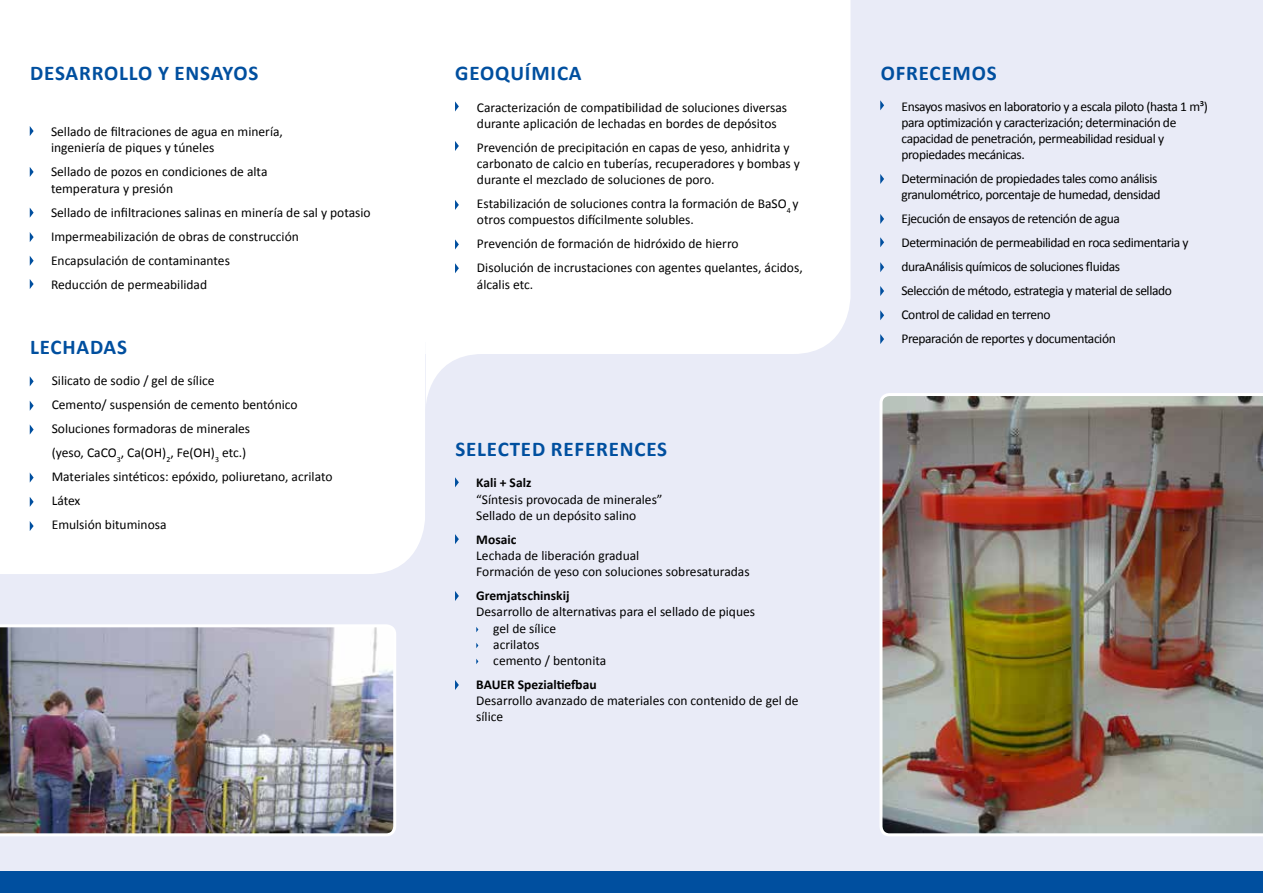
<style>
.page{position:relative;width:1263px;height:893px;background:#fff}
.page>*{position:absolute;margin:0;border:0;box-sizing:border-box;transform-origin:0 0}
.t1{font:700 21px "Calibri";letter-spacing:.04em;color:#004f9f}
.t2{font:13.5px/16.2px "Calibri";color:#000}
.t3{font:13.5px/24px "Calibri";letter-spacing:-.03em;color:#000}
.t4{font:700 13.5px "Calibri";color:#000}
</style>
<div class="page">
<div style="left:768px;top:0;width:495px;height:881px;background:#e9ebf7"></div>
<div style="left:0;top:342px;width:425px;height:550px;background:#e9ebf7"></div>
<div style="left:0;top:126px;width:425px;height:448px;background:#fff"></div>
<svg style="left:455px;top:0;width:395px;height:354px"></svg>
<div style="left:425px;top:354px;width:425px;height:518px;background:#e9ebf7"></div>
<div style="left:0;top:872px;width:1263px;height:21px;background:#004f9f"></div>
<svg style="left:30px;top:126px;width:4px;height:10px"></svg>
<svg style="left:30px;top:167px;width:4px;height:10px"></svg>
<svg style="left:30px;top:208px;width:4px;height:10px"></svg>
<svg style="left:30px;top:232px;width:4px;height:10px"></svg>
<svg style="left:30px;top:256px;width:4px;height:10px"></svg>
<svg style="left:30px;top:279px;width:4px;height:10px"></svg>
<svg style="left:30px;top:376px;width:4px;height:10px"></svg>
<svg style="left:455px;top:101px;width:4px;height:10px"></svg>
<svg style="left:455px;top:141px;width:4px;height:10px"></svg>
<svg style="left:455px;top:200px;width:4px;height:10px"></svg>
<svg style="left:455px;top:239px;width:4px;height:10px"></svg>
<svg style="left:455px;top:263px;width:4px;height:10px"></svg>
<svg style="left:30px;top:401px;width:4px;height:10px"></svg>
<svg style="left:30px;top:424px;width:4px;height:11px"></svg>
<svg style="left:30px;top:473px;width:4px;height:10px"></svg>
<svg style="left:30px;top:497px;width:4px;height:10px"></svg>
<svg style="left:30px;top:521px;width:4px;height:10px"></svg>
<svg style="left:880px;top:100px;width:4px;height:10px"></svg>
<svg style="left:880px;top:174px;width:4px;height:10px"></svg>
<svg style="left:880px;top:214px;width:4px;height:10px"></svg>
<svg style="left:880px;top:237px;width:4px;height:10px"></svg>
<svg style="left:880px;top:262px;width:4px;height:10px"></svg>
<svg style="left:880px;top:286px;width:4px;height:10px"></svg>
<svg style="left:880px;top:310px;width:4px;height:10px"></svg>
<svg style="left:880px;top:334px;width:4px;height:10px"></svg>
<img style="left:0;top:624px;width:396px;height:212px">
<img style="left:880px;top:393px;width:383px;height:443px">
<svg style="left:455px;top:477px;width:4px;height:10px"></svg>
<svg style="left:455px;top:534px;width:4px;height:10px"></svg>
<svg style="left:455px;top:591px;width:4px;height:10px"></svg>
<svg style="left:455px;top:680px;width:4px;height:10px"></svg>
<h1 class="t1" style="left:30px;top:60px;width:230px">DESARROLLO Y ENSAYOS</h1>
<p class="t2" style="left:51px;top:123px;width:233px">Sellado de filtraciones de agua en minería, ingeniería de piques y túneles</p>
<p class="t2" style="left:51px;top:163px;width:218px">Sellado de pozos en condiciones de alta temperatura y presión</p>
<p class="t2" style="left:51px;top:199px;width:321px;line-height:24px">Sellado de infiltraciones salinas en minería de sal y potasio Impermeabilización de obras de construcción Encapsulación de contaminantes<br>Reducción de permeabilidad</p>
<h1 class="t1" style="left:30px;top:334px;width:99px">LECHADAS</h1>
<p class="t2" style="left:52px;top:368px;width:282px;line-height:24px">Silicato de sodio / gel de sílice<br>Cemento/ suspensión de cemento bentónico Soluciones formadoras de minerales<br>(yeso, CaCO<sub>3</sub>, Ca(OH)<sub>2</sub>, Fe(OH)<sub>3</sub> etc.)<br>Materiales sintéticos: epóxido, poliuretano, acrilato Látex<br>Emulsión bituminosa</p>
<h1 class="t1" style="left:455px;top:60px;width:128px">GEOQUÍMICA</h1>
<p class="t2" style="left:477px;top:98px;width:312px">Caracterización de compatibilidad de soluciones diversas durante aplicación de lechadas en bordes de depósitos</p>
<p class="t2" style="left:477px;top:139px;width:324px">Prevención de precipitación en capas de yeso, anhidrita y carbonato de calcio en tuberías, recuperadores y bombas y durante el mezclado de soluciones de poro.</p>
<p class="t2" style="left:477px;top:195px;width:323px">Estabilización de soluciones contra la formación de BaSO<sub>4</sub> y otros compuestos difícilmente solubles.</p>
<p class="t2" style="left:477px;top:231px;width:327px;line-height:24px">Prevención de formación de hidróxido de hierro<br>Disolución de incrustaciones con agentes quelantes, ácidos,</p>
<p class="t2" style="left:477px;top:275px;width:58px">álcalis etc.</p>
<h1 class="t1" style="left:455px;top:436px;width:213px">SELECTED REFERENCES</h1>
<p class="t4" style="left:476px;top:475px;width:57px">Kali + Salz</p>
<p class="t2" style="left:476px;top:490px;width:188px">“Síntesis provocada de minerales”<br>Sellado de un depósito salino</p>
<p class="t4" style="left:476px;top:531px;width:42px">Mosaic</p>
<p class="t2" style="left:476px;top:547px;width:275px">Lechada de liberación gradual<br>Formación de yeso con soluciones sobresaturadas</p>
<p class="t4" style="left:476px;top:587px;width:95px">Gremjatschinskij</p>
<p class="t2" style="left:493px;top:603px;width:263px;text-indent:-17px">Desarrollo de alternativas para el sellado de piques gel de sílice<br>acrilatos<br>cemento / bentonita</p>
<p class="t4" style="left:476px;top:676px;width:122px">BAUER Spezialtiefbau</p>
<p class="t2" style="left:476px;top:692px;width:324px">Desarrollo avanzado de materiales con contenido de gel de sílice</p>
<h1 class="t1" style="left:881px;top:60px;width:117px">OFRECEMOS</h1>
<p class="t3" style="left:901px;top:97px;width:308px;line-height:16.2px">Ensayos masivos en laboratorio y a escala piloto (hasta 1 m³) para optimización y caracterización; determinación de capacidad de penetración, permeabilidad residual y propiedades mecánicas.</p>
<p class="t3" style="left:901px;top:170px;width:261px;line-height:16.2px">Determinación de propiedades tales como análisis granulométrico, porcentaje de humedad, densidad</p>
<p class="t3" style="left:901px;top:206px;width:289px">Ejecución de ensayos de retención de agua Determinación de permeabilidad en roca sedimentaria y duraAnálisis químicos de soluciones fluidas<br>Selección de método, estrategia y material de sellado Control de calidad en terreno<br>Preparación de reportes y documentación</p>
</div>
